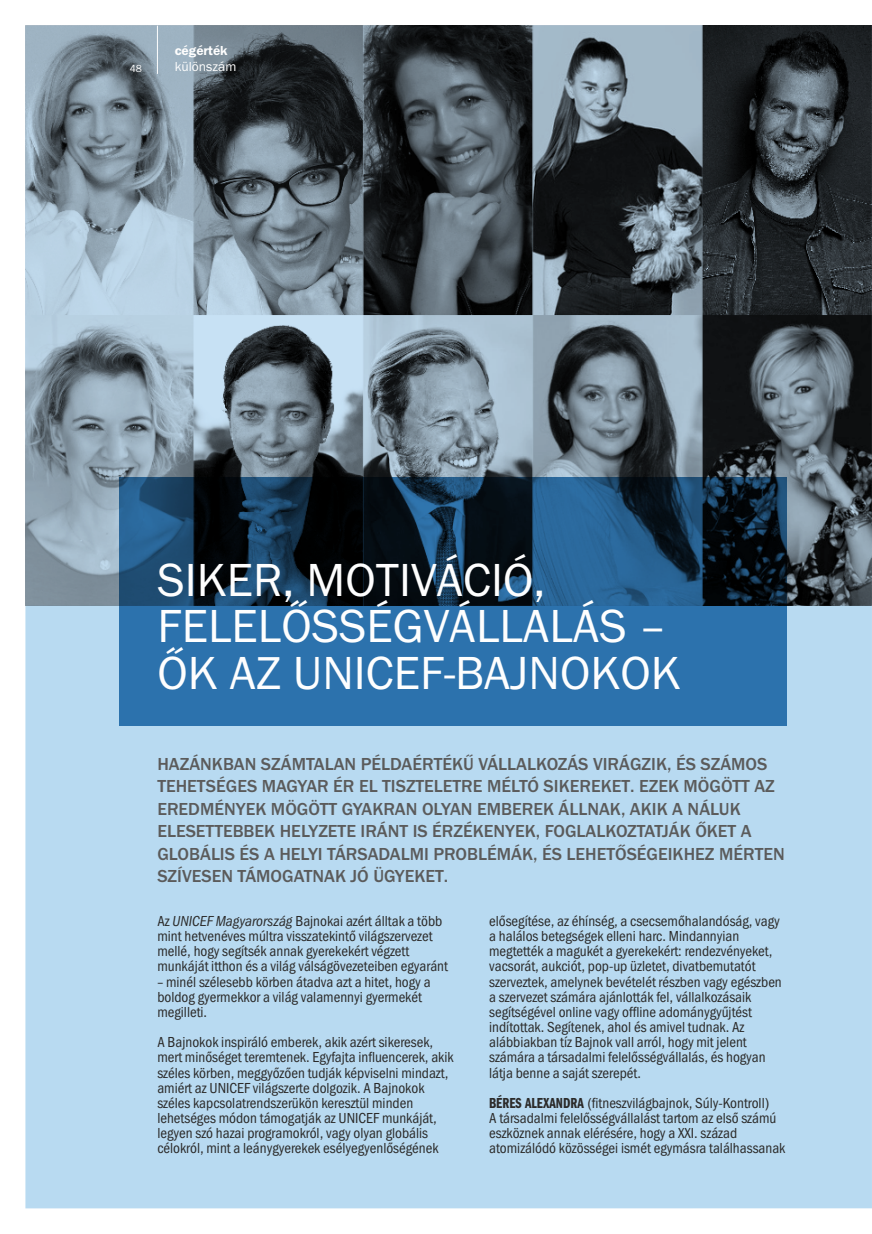
<style>
.page{position:relative;width:872px;height:1234px;background:#fff}
.page>*{position:absolute;margin:0;border:0;box-sizing:border-box;transform-origin:0 0}
.t1{font:48px/46.5px "Franklin Got Itc TEE Book";color:#fefefe}
.t2{font:500 18px/22.5px "Franklin Got Itc TEE";color:#5b5b5b}
.t3{font:15px/15.1px "Franklin Got Itc TEE Book Condensed";color:#2b2a29}
.t4{font:13.5px "Franklin Got Itc TEE Book";color:#fefefe}
.t5{font:13.5px "Franklin Got Itc TEE Demi";color:#fefefe}
.t6{font:10.5px "Franklin Got Itc TEE Book";color:#fefefe}
.s1{font-style:italic}
.s2{font-family:"Franklin Got Itc TEE Demi Compressed"}
</style>
<div class="page">
<div style="left:25px;top:25px;width:847px;height:1183px;background:#b8daf1"></div>
<img style="left:25px;top:25px;width:846px;height:580px">
<svg style="left:120px;top:477px;width:667px;height:248px;background:#1f4f78"></svg>
<hr style="left:157px;top:26px;width:1px;height:48px;background:#fefefe">
<p class="t6" style="left:130px;top:65px;width:14px">48</p>
<p class="t5" style="left:175px;top:46px;width:54px">cégérték</p>
<p class="t4" style="left:175px;top:62px;width:63px">különszám</p>
<h1 class="t1" style="left:157px;top:561px;width:525px">SIKER, MOTIVÁCIÓ,<br>FELELŐSSÉGVÁLLALÁS –<br>ŐK AZ UNICEF-BAJNOKOK</h1>
<p class="t2" style="left:157px;top:753px;width:629px">HAZÁNKBAN SZÁMTALAN PÉLDAÉRTÉKÛ VÁLLALKOZÁS VIRÁGZIK, ÉS SZÁMOS TEHETSÉGES MAGYAR ÉR EL TISZTELETRE MÉLTÓ SIKEREKET. EZEK MÖGÖTT AZ EREDMÉNYEK MÖGÖTT GYAKRAN OLYAN EMBEREK ÁLLNAK, AKIK A NÁLUK ELESETTEBBEK HELYZETE IRÁNT IS ÉRZÉKENYEK, FOGLALKOZTATJÁK ÕKET A GLOBÁLIS ÉS A HELYI TÁRSADALMI PROBLÉMÁK, ÉS LEHETÕSÉGEIKHEZ MÉRTEN SZÍVESEN TÁMOGATNAK JÓ ÜGYEKET.</p>
<p class="t3" style="left:157px;top:914px;width:292px">Az <span class="s1">UNICEF Magyarország</span> Bajnokai azért álltak a több mint hetvenéves múltra visszatekintő világszervezet mellé, hogy segítsék annak gyerekekért végzett munkáját itthon és a világ válságövezeteiben egyaránt</p>
<p class="t3" style="left:157px;top:975px;width:275px">– minél szélesebb körben átadva azt a hitet, hogy a boldog gyermekkor a világ valamennyi gyermekét megilleti.</p>
<p class="t3" style="left:157px;top:1035px;width:298px">A Bajnokok inspiráló emberek, akik azért sikeresek, mert minőséget teremtenek. Egyfajta influencerek, akik széles körben, meggyőzően tudják képviselni mindazt, amiért az UNICEF világszerte dolgozik. A Bajnokok széles kapcsolatrendszerükön keresztül minden lehetséges módon támogatják az UNICEF munkáját, legyen szó hazai programokról, vagy olyan globális célokról, mint a leánygyerekek esélyegyenlőségének</p>
<p class="t3" style="left:489px;top:914px;width:294px">elősegítése, az éhínség, a csecsemőhalandóság, vagy a halálos betegségek elleni harc. Mindannyian megtették a magukét a gyerekekért: rendezvényeket, vacsorát, aukciót, pop-up üzletet, divatbemutatót szerveztek, amelynek bevételét részben vagy egészben a szervezet számára ajánlották fel, vállalkozásaik segítségével online vagy offline adománygyűjtést indítottak. Segítenek, ahol és amivel tudnak. Az alábbiakban tíz Bajnok vall arról, hogy mit jelent számára a társadalmi felelősségvállalás, és hogyan látja benne a saját szerepét.</p>
<p class="t3" style="left:489px;top:1096px;width:298px"><span class="s2">BÉRES ALEXANDRA</span> (fitneszvilágbajnok, Súly-Kontroll)<br>A társadalmi felelősségvállalást tartom az első számú eszköznek annak elérésére, hogy a XXI. század atomizálódó közösségei ismét egymásra találhassanak</p>
</div>
